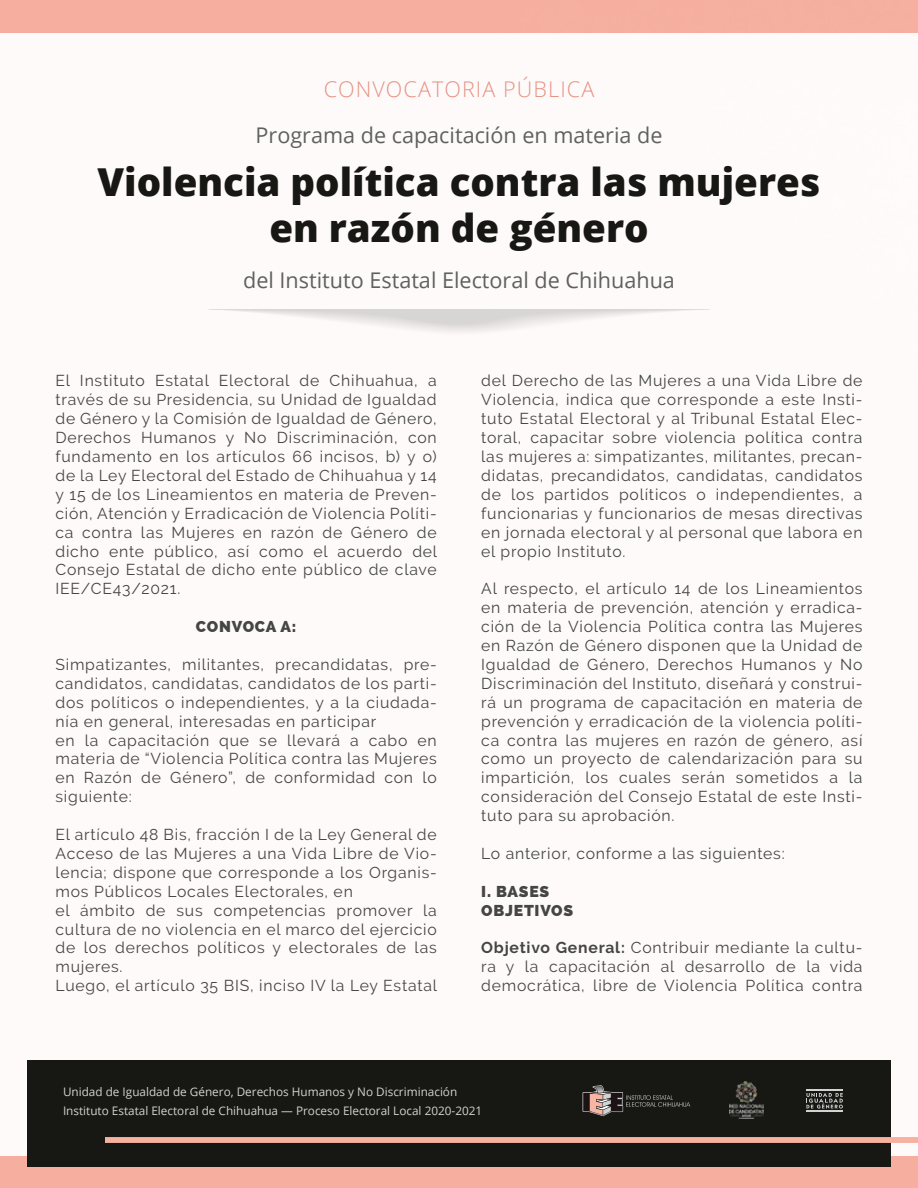
<style>
.page{position:relative;width:918px;height:1188px;background:#fff}
.page>*{position:absolute;margin:0;border:0;box-sizing:border-box;transform-origin:0 0}
.t1{font:800 38.55px/46.2px "Open Sans";color:#171714;text-align:center}
.t2{font:21.6px "Open Sans";color:#606060}
.t3{font:300 21.6px "Open Sans";letter-spacing:.05em;color:#e69282}
.t4{font:15.75px/18.9px "Raleway";letter-spacing:.05em;color:#454545;text-align:justify}
.t5{font:800 15.75px/18.9px "Raleway";letter-spacing:.05em;color:#454545}
.t6{font:11.7px/18.5px "Open Sans";color:#d2d2d2}
.s1{font-weight:700}
</style>
<div class="page">
<svg style="left:207px;top:309px;width:504px;height:26px"></svg>
<div style="left:27px;top:1060px;width:864px;height:107px;background:#171714"></div>
<div style="left:105px;top:1137px;width:813px;height:6px;background:#f7b1a0"></div>
<svg style="left:583px;top:1085px;width:107px;height:31px"></svg>
<svg style="left:806px;top:1093px;width:37px;height:16px"></svg>
<hr style="left:806px;top:1090px;width:37px;height:1px;background:#d2d2d2">
<hr style="left:806px;top:1110px;width:37px;height:2px;background:#d2d2d2">
<img style="left:730px;top:1082px;width:33px;height:36px">
<h2 class="t3" style="left:324px;top:74px;width:272px">CONVOCATORIA PÚBLICA</h2>
<h2 class="t2" style="left:256px;top:121px;width:408px">Programa de capacitación en materia de</h2>
<h1 class="t1" style="left:98px;top:157px;width:724px">Violencia política contra las mujeres en razón de género</h1>
<h2 class="t2" style="left:243px;top:266px;width:433px">del Instituto Estatal Electoral de Chihuahua</h2>
<p class="t4" style="left:56px;top:371px;width:383px">El Instituto Estatal Electoral de Chihuahua, a través de su Presidencia, su Unidad de Igualdad de Género y la Comisión de Igualdad de Género, Derechos Humanos y No Discriminación, con fundamento en los artículos 66 incisos, b) y o) de la Ley Electoral del Estado de Chihuahua y 14 y 15 de los Lineamientos en materia de Preven&shy;ción, Atención y Erradicación de Violencia Políti&shy;ca contra las Mujeres en razón de Género de dicho ente público, así como el acuerdo del Consejo Estatal de dicho ente público de clave IEE/CE43/2021.</p>
<p class="t5" style="left:196px;top:617px;width:102px">CONVOCA A:</p>
<p class="t4" style="left:56px;top:655px;width:383px;text-align:left">Simpatizantes, militantes, precandidatas, pre&shy;candidatos, candidatas, candidatos de los parti&shy;dos políticos o independientes, y a la ciudada&shy;nía en general, interesadas en participar<br>en la capacitación que se llevará a cabo en materia de “Violencia Política contra las Mujeres en Razón de Género”, de conformidad con lo siguiente:</p>
<p class="t4" style="left:56px;top:825px;width:383px;text-align:left">El artículo 48 Bis, fracción I de la Ley General de Acceso de las Mujeres a una Vida Libre de Vio&shy;lencia; dispone que corresponde a los Organis&shy;mos Públicos Locales Electorales, en<br>el ámbito de sus competencias promover la cultura de no violencia en el marco del ejercicio de los derechos políticos y electorales de las mujeres.<br>Luego, el artículo 35 BIS, inciso IV la Ley Estatal</p>
<p class="t4" style="left:481px;top:371px;width:383px">del Derecho de las Mujeres a una Vida Libre de Violencia, indica que corresponde a este Insti&shy;tuto Estatal Electoral y al Tribunal Estatal Elec&shy;toral, capacitar sobre violencia política contra las mujeres a: simpatizantes, militantes, precan&shy;didatas, precandidatos, candidatas, candidatos de los partidos políticos o independientes, a funcionarias y funcionarios de mesas directivas en jornada electoral y al personal que labora en el propio Instituto.</p>
<p class="t4" style="left:481px;top:579px;width:383px">Al respecto, el artículo 14 de los Lineamientos en materia de prevención, atención y erradica&shy;ción de la Violencia Política contra las Mujeres en Razón de Género disponen que la Unidad de Igualdad de Género, Derechos Humanos y No Discriminación del Instituto, diseñará y construi&shy;rá un programa de capacitación en materia de prevención y erradicación de la violencia políti&shy;ca contra las mujeres en razón de género, así como un proyecto de calendarización para su impartición, los cuales serán sometidos a la consideración del Consejo Estatal de este Insti&shy;tuto para su aprobación.</p>
<p class="t4" style="left:481px;top:844px;width:305px">Lo anterior, conforme a las siguientes:</p>
<p class="t5" style="left:481px;top:882px;width:93px">I. BASES<br>OBJETIVOS</p>
<p class="t4" style="left:481px;top:938px;width:383px"><span class="s1">Objetivo General:</span> Contribuir mediante la cultu&shy;ra y la capacitación al desarrollo de la vida democrática, libre de Violencia Política contra</p>
<p class="t6" style="left:63px;top:1083px;width:421px">Unidad de Igualdad de Género, Derechos Humanos y No Discriminación<br>Instituto Estatal Electoral de Chihuahua — Proceso Electoral Local 2020-2021</p>
</div>
